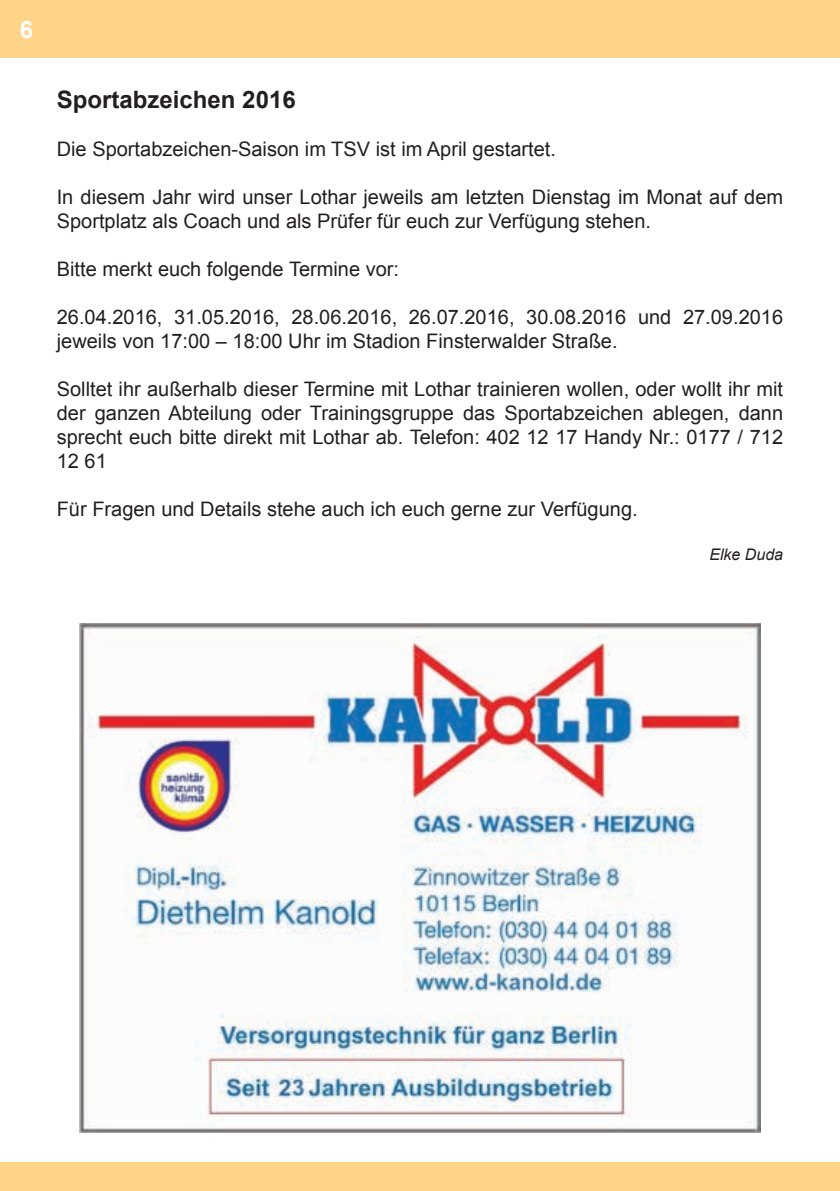
<style>
.page{position:relative;width:840px;height:1191px;background:#fff}
.page>*{position:absolute;margin:0;border:0;box-sizing:border-box;transform-origin:0 0}
.t1{font:700 24px "Arial";color:#231f20}
.t2{font:700 24px "Arial";color:#fff}
.t3{font:20px/24px "Arial";color:#231f20}
.t4{font:italic 16px "Arial";color:#231f20}
</style>
<div class="page">
<div style="left:0;top:0;width:839px;height:57px;background:#fed489"></div>
<img style="left:79px;top:624px;width:681px;height:508px">
<div style="left:0;top:1162px;width:839px;height:29px;background:#fed489"></div>
<p class="t2" style="left:20px;top:12px;width:15px">6</p>
<p class="t1" style="left:57px;top:83px;width:240px">Sportabzeichen 2016</p>
<p class="t3" style="left:57px;top:137px;width:500px">Die Sportabzeichen-Saison im TSV ist im April gestartet.</p>
<p class="t3" style="left:57px;top:185px;width:727px">In diesem Jahr wird unser Lothar jeweils am letzten Dienstag im Monat auf dem<br>Sportplatz als Coach und als Prüfer für euch zur Verfügung stehen.</p>
<p class="t3" style="left:57px;top:257px;width:344px">Bitte merkt euch folgende Termine vor:</p>
<p class="t3" style="left:57px;top:305px;width:727px">26.04.2016, 31.05.2016, 28.06.2016, 26.07.2016, 30.08.2016 und 27.09.2016 jeweils von 17:00 – 18:00 Uhr im Stadion Finsterwalder Straße.</p>
<p class="t3" style="left:57px;top:377px;width:727px;text-align:justify">Solltet ihr außerhalb dieser Termine mit Lothar trainieren wollen, oder wollt ihr mit der ganzen Abteilung oder Trainingsgruppe das Sportabzeichen ablegen, dann sprecht euch bitte direkt mit Lothar ab. Telefon: 402 12 17 Handy Nr.: 0177 / 712<br>12 61</p>
<p class="t3" style="left:57px;top:497px;width:582px">Für Fragen und Details stehe auch ich euch gerne zur Verfügung.</p>
<p class="t4" style="left:709px;top:543px;width:75px">Elke Duda</p>
</div>
